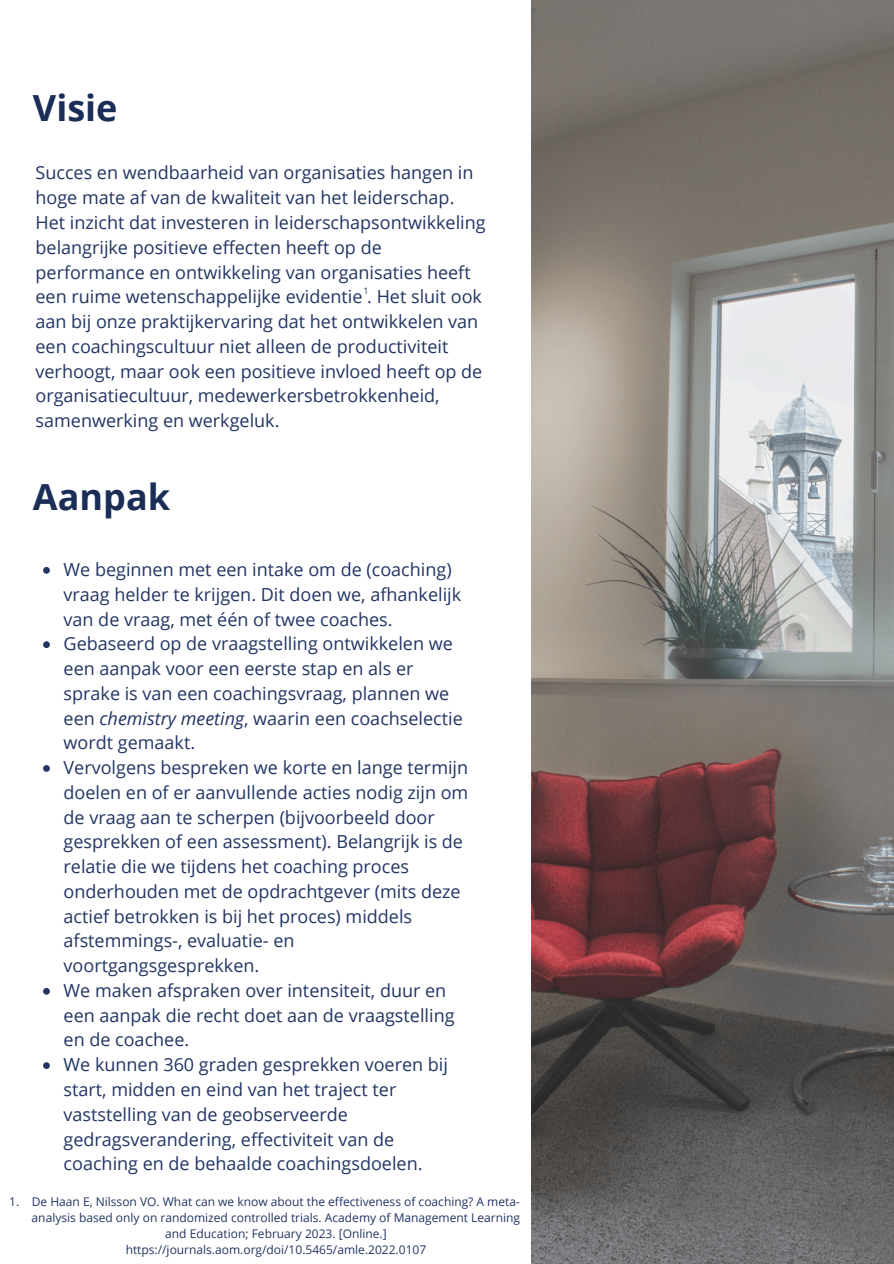
<style>
.page{position:relative;width:894px;height:1264px;background:#fff}
.page>*{position:absolute;margin:0;border:0;box-sizing:border-box;transform-origin:0 0}
.t1{font:700 36px "Open Sans";color:#1a2d57}
.t2{font:18px/24.8px "Open Sans";color:#223563}
.t3{font:12px/16px "Open Sans";color:#223563;text-align:center}
.t4{font:9px "Open Sans";color:#223563}
.s1{font-style:italic}
</style>
<div class="page">
<svg style="left:43px;top:567px;width:7px;height:6px"></svg>
<svg style="left:43px;top:641px;width:7px;height:7px"></svg>
<svg style="left:43px;top:765px;width:7px;height:6px"></svg>
<svg style="left:43px;top:988px;width:7px;height:6px"></svg>
<svg style="left:43px;top:1062px;width:7px;height:6px"></svg>
<img style="left:531px;top:0;width:362px;height:1263px">
<h1 class="t1" style="left:33px;top:82px;width:86px">Visie</h1>
<h2 class="t2" style="left:36px;top:160px;width:451px">Succes en wendbaarheid van organisaties hangen in hoge mate af van de kwaliteit van het leiderschap.<br>Het inzicht dat investeren in leiderschapsontwikkeling belangrijke positieve effecten heeft op de performance en ontwikkeling van organisaties heeft een ruime wetenschappelijke evidentie . Het sluit ook aan bij onze praktijkervaring dat het ontwikkelen van een coachingscultuur niet alleen de productiviteit verhoogt, maar ook een positieve invloed heeft op de organisatiecultuur, medewerkersbetrokkenheid, samenwerking en werkgeluk.</h2>
<p class="t4" style="left:363px;top:284px;width:7px">1</p>
<p class="t1" style="left:33px;top:472px;width:139px">Aanpak</p>
<p class="t3" style="left:9px;top:1193px;width:12px">1.</p>
<h1 class="t2" style="left:64px;top:556px;width:399px">We beginnen met een intake om de (coaching) vraag helder te krijgen. Dit doen we, afhankelijk van de vraag, met één of twee coaches.</h1>
<p class="t2" style="left:64px;top:631px;width:400px">Gebaseerd op de vraagstelling ontwikkelen we een aanpak voor een eerste stap en als er sprake is van een coachingsvraag, plannen we een <span class="s1">chemistry meeting</span>, waarin een coachselectie wordt gemaakt.</p>
<p class="t2" style="left:64px;top:754px;width:406px">Vervolgens bespreken we korte en lange termijn doelen en of er aanvullende acties nodig zijn om de vraag aan te scherpen (bijvoorbeeld door gesprekken of een assessment). Belangrijk is de relatie die we tijdens het coaching proces onderhouden met de opdrachtgever (mits deze actief betrokken is bij het proces) middels afstemmings-, evaluatie- en voortgangsgesprekken.</p>
<p class="t2" style="left:64px;top:977px;width:392px">We maken afspraken over intensiteit, duur en een aanpak die recht doet aan de vraagstelling en de coachee.</p>
<p class="t2" style="left:64px;top:1051px;width:386px">We kunnen 360 graden gesprekken voeren bij start, midden en eind van het traject ter vaststelling van de geobserveerde gedragsverandering, effectiviteit van de coaching en de behaalde coachingsdoelen.</p>
<p class="t3" style="left:32px;top:1193px;width:490px">De Haan E, Nilsson VO. What can we know about the effectiveness of coaching? A meta&shy;analysis based only on randomized controlled trials. Academy of Management Learning and Education; February 2023. [Online.] https://journals.aom.org/doi/10.5465/amle.2022.0107</p>
</div>
